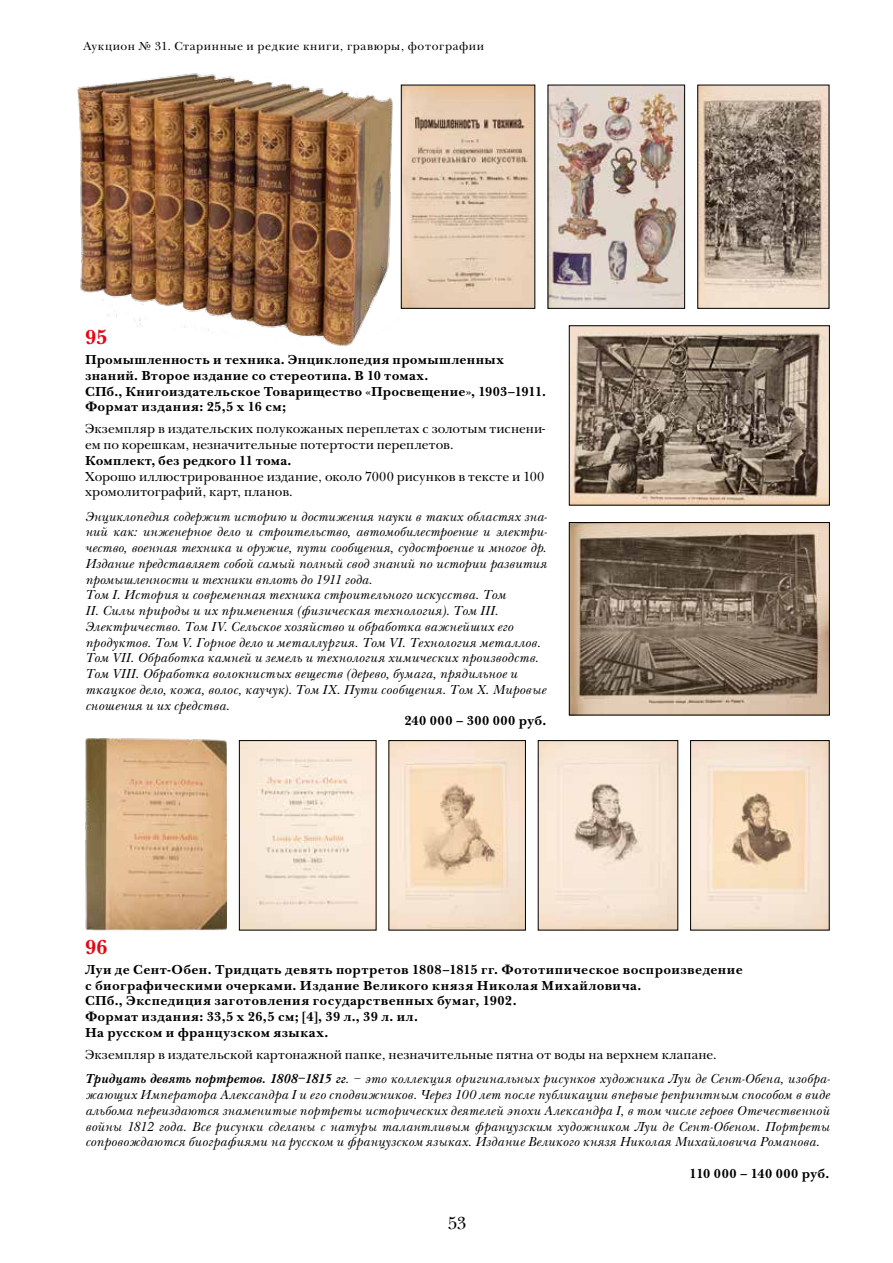
<style>
.page{position:relative;width:893px;height:1263px;background:#fff}
.page>*{position:absolute;margin:0;border:0;box-sizing:border-box;transform-origin:0 0}
.t1{font:700 21px "New Baskerville C";color:#e30613}
.t2{font:18px "New Baskerville C";color:#000}
.t3{font:italic 13.5px/15.8px "New Baskerville C";letter-spacing:.025em;color:#000;text-align:justify}
.t4{font:700 13.5px/15.8px "New Baskerville C";letter-spacing:.025em;color:#000}
.t5{font:13.5px/15.8px "New Baskerville C";letter-spacing:.01em;color:#000}
.t6{font:700 13.5px "New Baskerville C";letter-spacing:.005em;color:#000}
.t7{font:12px "New Baskerville C";letter-spacing:.05em;color:#000}
.s1{font-weight:700;font-style:italic}
.s2{font-style:italic}
</style>
<div class="page">
<img style="left:446px;top:87px;width:87px;height:219px">
<img style="left:700px;top:87px;width:127px;height:219px">
<img style="left:571px;top:328px;width:257px;height:175px">
<div style="left:569px;top:326px;width:261px;height:179px;border:1px solid #000"></div>
<img style="left:571px;top:524px;width:257px;height:189px">
<div style="left:569px;top:522px;width:261px;height:193px;border:1px solid #000"></div>
<img style="left:550px;top:87px;width:133px;height:219px">
<div style="left:548px;top:85px;width:137px;height:223px;border:1px solid #000"></div>
<img style="left:241px;top:742px;width:133px;height:186px">
<div style="left:239px;top:740px;width:137px;height:190px;border:1px solid #000"></div>
<img style="left:85px;top:738px;width:142px;height:192px">
<img style="left:391px;top:742px;width:133px;height:186px">
<div style="left:389px;top:740px;width:137px;height:190px;border:1px solid #000"></div>
<img style="left:540px;top:742px;width:136px;height:186px">
<img style="left:692px;top:742px;width:135px;height:186px">
<div style="left:690px;top:740px;width:139px;height:190px;border:1px solid #000"></div>
<img style="left:78px;top:73px;width:368px;height:273px">
<p class="t7" style="left:84px;top:39px;width:402px">Аукцион № 31. Старинные и редкие книги, гравюры, фотографии</p>
<h1 class="t1" style="left:85px;top:325px;width:24px">95</h1>
<p class="t4" style="left:85px;top:352px;width:462px">Промышленность и техника. Энциклопедия промышленных знаний. Второе издание со стереотипа. В 10 томах.<br>СПб., Книгоиздательское Товарищество «Просвещение», 1903–1911.<br>Формат издания: 25,5 х 16 см;</p>
<p class="t5" style="left:85px;top:421px;width:462px">Экземпляр в издательских полукожаных переплетах с золотым тиснени&shy;ем по корешкам, незначительные потертости переплетов.</p>
<p class="t6" style="left:85px;top:453px;width:208px">Комплект, без редкого 11 тома.</p>
<p class="t5" style="left:85px;top:468px;width:461px">Хорошо иллюстрированное издание, около 7000 рисунков в тексте и 100 хромолитографий, карт, планов.</p>
<p class="t3" style="left:85px;top:508px;width:464px;text-align:left">Энциклопедия содержит историю и достижения науки в таких областях зна&shy;ний как: инженерное дело и строительство, автомобилестроение и электри&shy;чество, военная техника и оружие, пути сообщения, судостроение и многое др.<br>Издание представляет собой самый полный свод знаний по истории развития промышленности и техники вплоть до 1911 года.<br>Том I. История и современная техника строительного искусства. Том<br>II. Силы природы и их применения (физическая технология). Том III.<br>Электричество. Том IV. Сельское хозяйство и обработка важнейших его продуктов. Том V. Горное дело и металлургия. Том VI. Технология металлов.<br>Том VII. Обработка камней и земель и технология химических производств.<br>Том VIII. Обработка волокнистых веществ (дерево, бумага, прядильное и ткацкое дело, кожа, волос, каучук). Том IX. Пути сообщения. Том X. Мировые сношения и их средства.</p>
<p class="t4" style="left:404px;top:713px;width:144px">240 000 – 300 000 руб.</p>
<h1 class="t1" style="left:85px;top:935px;width:24px">96</h1>
<p class="t4" style="left:85px;top:962px;width:659px">Луи де Сент-Обен. Тридцать девять портретов 1808–1815 гг. Фототипическое воспроизведение с биографическими очерками. Издание Великого князя Николая Михайловича.<br>СПб., Экспедиция заготовления государственных бумаг, 1902.<br>Формат издания: 33,5 х 26,5 см; [4], 39 л., 39 л. ил.<br>На русском и французском языках.</p>
<p class="t5" style="left:85px;top:1043px;width:747px;line-height:24.3px">Экземпляр в издательской картонажной папке, незначительные пятна от воды на верхнем клапане.<br><span class="s1">Тридцать девять портретов. 1808–1815 гг</span><span class="s2">. – это коллекция оригинальных рисунков художника Луи де Сент-Обена, изобра-</span></p>
<p class="t3" style="left:85px;top:1087px;width:746px">жающих Императора Александра I и его сподвижников. Через 100 лет после публикации впервые репринтным способом в виде альбома переиздаются знаменитые портреты исторических деятелей эпохи Александра I, в том числе героев Отечественной войны 1812 года. Все рисунки сделаны с натуры талантливым французским художником Луи де Сент-Обеном. Портреты сопровождаются биографиями на русском и французском языках. Издание Великого князя Николая Михайловича Романова.</p>
<p class="t4" style="left:690px;top:1166px;width:141px">110 000 – 140 000 руб.</p>
<h2 class="t2" style="left:448px;top:1212px;width:20px">53</h2>
</div>
